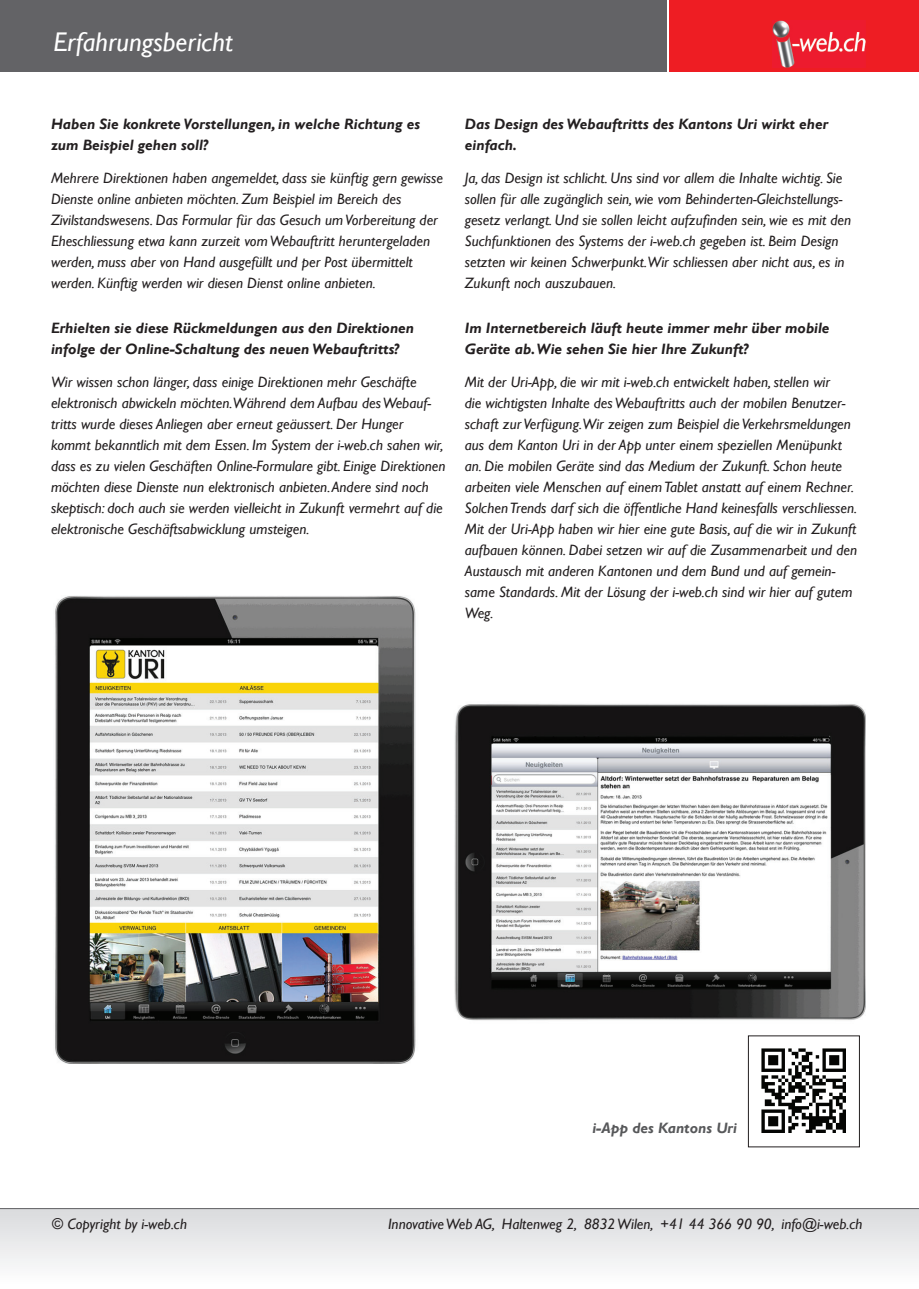
<style>
.page{position:relative;width:919px;height:1289px;background:#fff}
.page>*{position:absolute;margin:0;border:0;box-sizing:border-box;transform-origin:0 0}
.t1{font:italic 27px "Gill Sans";color:#fff}
.t2{font:italic 15px/21px "Gill Sans";color:#231f20}
.t3{font:italic 700 15px/21px "Gill Sans";color:#231f20}
.t4{font:italic 700 15px "Gill Sans";color:#57585a}
</style>
<div class="page">
<img style="left:55px;top:595px;width:810px;height:468px">
<div style="left:0;top:0;width:666px;height:71px;background:#636366"></div>
<div style="left:669px;top:0;width:249px;height:71px;background:#ee1d23"></div>
<div style="left:0;top:1208px;width:918px;height:80px;background:linear-gradient(to bottom,#d9dadd,#fff)"></div>
<img style="left:772px;top:20px;width:93px;height:47px">
<hr style="left:0;top:1208px;width:918px;height:1px;background:#636366">
<img style="left:750px;top:1037px;width:107px;height:96px">
<h1 class="t1" style="left:54px;top:26px;width:181px">Erfahrungsbericht</h1>
<p class="t3" style="left:51px;top:114px;width:370px">Haben Sie konkrete Vorstellungen, in welche Richtung es zum Beispiel gehen soll?</p>
<p class="t2" style="left:51px;top:167px;width:393px">Mehrere Direktionen haben angemeldet, dass sie künftig gern gewisse Dienste online anbieten möchten. Zum Beispiel im Bereich des Zivilstandswesens. Das Formular für das Gesuch um Vorbereitung der Eheschliessung etwa kann zurzeit vom Webauftritt heruntergeladen werden, muss aber von Hand ausgefüllt und per Post übermittelt werden. Künftig werden wir diesen Dienst online anbieten.</p>
<p class="t3" style="left:51px;top:318px;width:364px">Erhielten sie diese Rückmeldungen aus den Direktionen infolge der Online-Schaltung des neuen Webauftritts?</p>
<p class="t2" style="left:51px;top:371px;width:396px">Wir wissen schon länger, dass einige Direktionen mehr Geschäfte elektronisch abwickeln möchten.Während dem Aufbau des Webauf&shy;tritts wurde dieses Anliegen aber erneut geäussert. Der Hunger kommt bekanntlich mit dem Essen. Im System der i-web.ch sahen wir, dass es zu vielen Geschäften Online-Formulare gibt. Einige Direktionen möchten diese Dienste nun elektronisch anbieten. Andere sind noch skeptisch: doch auch sie werden vielleicht in Zukunft vermehrt auf die elektronische Geschäftsabwicklung umsteigen.</p>
<p class="t3" style="left:465px;top:114px;width:365px">Das Design des Webauftritts des Kantons Uri wirkt eher einfach.</p>
<p class="t2" style="left:465px;top:167px;width:387px">Ja, das Design ist schlicht. Uns sind vor allem die Inhalte wichtig. Sie sollen für alle zugänglich sein, wie vom Behinderten-Gleichstellungs&shy;gesetz verlangt. Und sie sollen leicht aufzufinden sein, wie es mit den Suchfunktionen des Systems der i-web.ch gegeben ist. Beim Design setzten wir keinen Schwerpunkt.Wir schliessen aber nicht aus, es in Zukunft noch auszubauen.</p>
<p class="t3" style="left:465px;top:318px;width:366px">Im Internetbereich läuft heute immer mehr über mobile<br>Geräte ab. Wie sehen Sie hier Ihre Zukunft?</p>
<p class="t2" style="left:465px;top:371px;width:394px">Mit der Uri-App, die wir mit i-web.ch entwickelt haben, stellen wir<br>die wichtigsten Inhalte des Webauftritts auch der mobilen Benutzer&shy;schaft zur Verfügung.Wir zeigen zum Beispiel die Verkehrsmeldungen aus dem Kanton Uri in der App unter einem speziellen Menüpunkt an. Die mobilen Geräte sind das Medium der Zukunft. Schon heute arbeiten viele Menschen auf einem Tablet anstatt auf einem Rechner.<br>Solchen Trends darf sich die öffentliche Hand keinesfalls verschliessen.<br>Mit der Uri-App haben wir hier eine gute Basis, auf die wir in Zukunft aufbauen können. Dabei setzen wir auf die Zusammenarbeit und den Austausch mit anderen Kantonen und dem Bund und auf gemein&shy;same Standards. Mit der Lösung der i-web.ch sind wir hier auf gutem Weg.</p>
<p class="t4" style="left:592px;top:1119px;width:146px">i-App des Kantons Uri</p>
<p class="t2" style="left:52px;top:1213px;width:136px">© Copyright by i-web.ch</p>
<p class="t2" style="left:388px;top:1213px;width:476px">Innovative Web AG, Haltenweg 2, 8832 Wilen, +41 44 366 90 90, info@i-web.ch</p>
</div>
